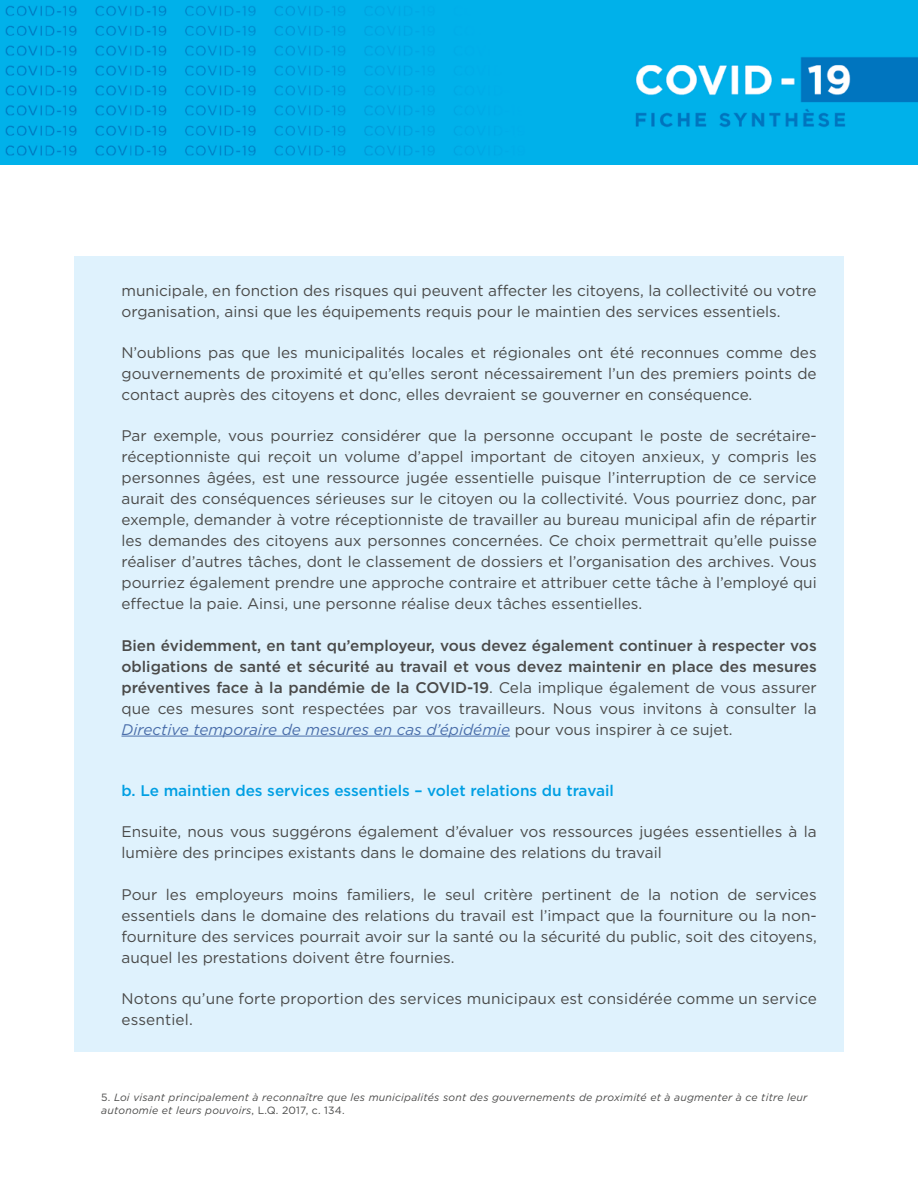
<style>
.page{position:relative;width:918px;height:1188px;background:#fff}
.page>*{position:absolute;margin:0;border:0;box-sizing:border-box;transform-origin:0 0}
.t1{font:15.3px/21px "Gotham";color:#4a4a49}
.t2{font:500 15.3px/21px "Gotham";color:#4a4a49;text-align:justify}
.t3{font:500 15.3px "Gotham";color:#009fe3}
.t4{font:italic 10.5px/12.6px "Gotham";letter-spacing:.02em;color:#4a4a49}
.s1{font-weight:400}
.s2{font-weight:400;font-style:italic;color:#4a6eaa}
.s3{font-style:normal}
</style>
<div class="page">
<img style="left:0;top:0;width:918px;height:165px">
<div style="left:74px;top:256px;width:770px;height:796px;background:#dff2fd"></div>
<hr style="left:122px;top:736px;width:388px;height:1px;background:#4a6eaa">
<p class="t1" style="left:122px;top:280px;width:697px">municipale, en fonction des risques qui peuvent affecter les citoyens, la collectivité ou votre organisation, ainsi que les équipements requis pour le maintien des services essentiels.</p>
<p class="t1" style="left:122px;top:342px;width:697px;text-align:justify">N’oublions pas que les municipalités locales et régionales ont été reconnues comme des gouvernements de proximité et qu’elles seront nécessairement l’un des premiers points de contact auprès des citoyens et donc, elles devraient se gouverner en conséquence.</p>
<p class="t1" style="left:122px;top:425px;width:697px;text-align:justify">Par exemple, vous pourriez considérer que la personne occupant le poste de secrétaire&shy;réceptionniste qui reçoit un volume d’appel important de citoyen anxieux, y compris les personnes âgées, est une ressource jugée essentielle puisque l’interruption de ce service aurait des conséquences sérieuses sur le citoyen ou la collectivité. Vous pourriez donc, par exemple, demander à votre réceptionniste de travailler au bureau municipal afin de répartir les demandes des citoyens aux personnes concernées. Ce choix permettrait qu’elle puisse réaliser d’autres tâches, dont le classement de dossiers et l’organisation des archives. Vous pourriez également prendre une approche contraire et attribuer cette tâche à l’employé qui effectue la paie. Ainsi, une personne réalise deux tâches essentielles.</p>
<p class="t2" style="left:122px;top:634px;width:697px">Bien évidemment, en tant qu’employeur, vous devez également continuer à respecter vos obligations de santé et sécurité au travail et vous devez maintenir en place des mesures préventives face à la pandémie de la COVID-19<span class="s1">. Cela implique également de vous assurer que ces mesures sont respectées par vos travailleurs. Nous vous invitons à consulter la </span><span class="s2">Directive temporaire de mesures en cas d’épidémie</span> <span class="s1">pour vous inspirer à ce sujet.</span></p>
<p class="t3" style="left:122px;top:781px;width:494px">b. Le maintien des services essentiels – volet relations du travail</p>
<p class="t1" style="left:122px;top:821px;width:697px">Ensuite, nous vous suggérons également d’évaluer vos ressources jugées essentielles à la lumière des principes existants dans le domaine des relations du travail</p>
<p class="t1" style="left:122px;top:883px;width:697px;text-align:justify">Pour les employeurs moins familiers, le seul critère pertinent de la notion de services essentiels dans le domaine des relations du travail est l’impact que la fourniture ou la non&shy;fourniture des services pourrait avoir sur la santé ou la sécurité du public, soit des citoyens, auquel les prestations doivent être fournies.</p>
<p class="t1" style="left:122px;top:988px;width:697px">Notons qu’une forte proportion des services municipaux est considérée comme un service essentiel.</p>
<p class="t4" style="left:101px;top:1091px;width:708px"><span class="s3">5.</span> Loi visant principalement à reconnaître que les municipalités sont des gouvernements de proximité et à augmenter à ce titre leur autonomie et leurs pouvoirs<span class="s3">, L.Q. 2017, c. 134.</span></p>
</div>
